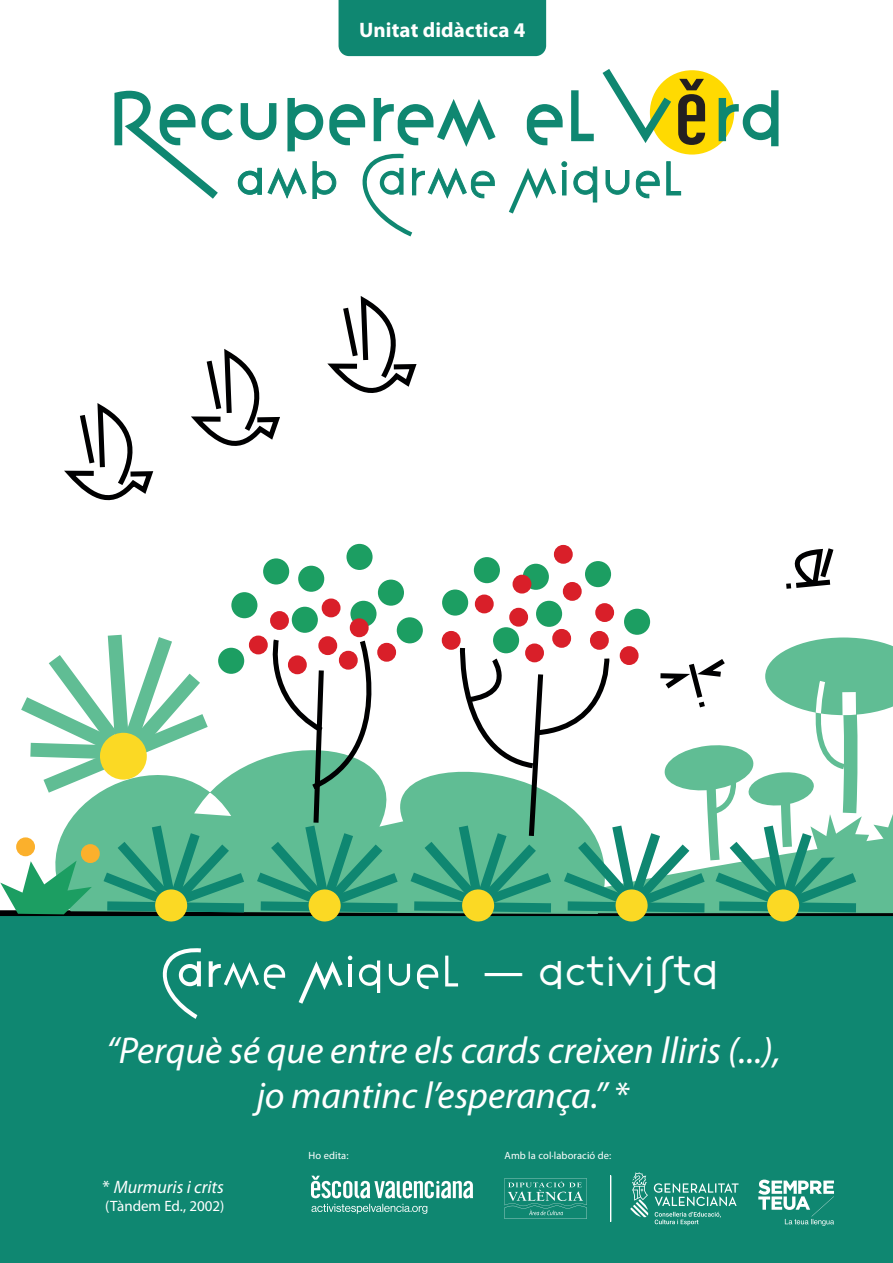
<style>
.page{position:relative;width:893px;height:1263px;background:#fff}
.page>*{position:absolute;margin:0;border:0;box-sizing:border-box;transform-origin:0 0}
.t1{font:italic 37.5px/45px "Myriad Pro";color:#fff;text-align:center}
.t2{font:300 37.5px "Variex OT";color:#fff}
.t3{font:700 21px "Myriad Pro";letter-spacing:.005em;color:#fff}
.t4{font:italic 18px "Myriad Pro";color:#fff}
.t5{font:15px "Myriad Pro";color:#fff}
.t6{font:10.5px "Myriad Pro";letter-spacing:.01em;color:#fff}
.s1{font-style:normal}
</style>
<div class="page">
<div style="left:0;top:913px;width:893px;height:350px;background:#0f8771"></div>
<div style="left:650px;top:70px;width:84px;height:85px;background:#ffda01;border-radius:50%"></div>
<svg style="left:678px;top:79px;width:27px;height:66px"></svg>
<svg style="left:605px;top:170px;width:55px;height:29px"></svg>
<svg style="left:666px;top:161px;width:15px;height:35px"></svg>
<svg style="left:602px;top:69px;width:69px;height:74px"></svg>
<svg style="left:527px;top:104px;width:36px;height:41px"></svg>
<svg style="left:571px;top:90px;width:23px;height:51px"></svg>
<svg style="left:719px;top:90px;width:59px;height:56px"></svg>
<svg style="left:509px;top:161px;width:89px;height:53px"></svg>
<svg style="left:114px;top:91px;width:382px;height:145px"></svg>
<svg style="left:311px;top:1176px;width:162px;height:38px"></svg>
<svg style="left:504px;top:1178px;width:83px;height:41px"></svg>
<svg style="left:758px;top:1179px;width:76px;height:47px"></svg>
<svg style="left:630px;top:1172px;width:109px;height:53px"></svg>
<hr style="left:610px;top:1175px;width:1px;height:47px;background:#fff">
<svg style="left:209px;top:961px;width:76px;height:28px"></svg>
<svg style="left:162px;top:948px;width:39px;height:71px"></svg>
<svg style="left:389px;top:964px;width:21px;height:22px"></svg>
<svg style="left:417px;top:964px;width:21px;height:25px"></svg>
<svg style="left:445px;top:956px;width:13px;height:30px"></svg>
<svg style="left:359px;top:960px;width:21px;height:33px"></svg>
<svg style="left:299px;top:956px;width:53px;height:48px"></svg>
<div style="left:339px;top:0;width:207px;height:56px;background:#0f8771"></div>
<div style="left:442px;top:589px;width:26px;height:27px;background:#1c9e62;border-radius:50%"></div>
<div style="left:474px;top:557px;width:26px;height:26px;background:#1c9e62;border-radius:50%"></div>
<div style="left:523px;top:564px;width:26px;height:26px;background:#1c9e62;border-radius:50%"></div>
<div style="left:536px;top:601px;width:26px;height:26px;background:#1c9e62;border-radius:50%"></div>
<div style="left:585px;top:561px;width:26px;height:26px;background:#1c9e62;border-radius:50%"></div>
<div style="left:624px;top:609px;width:26px;height:26px;background:#1c9e62;border-radius:50%"></div>
<div style="left:477px;top:597px;width:14px;height:14px;background:#d91f29;border-radius:50%"></div>
<div style="left:475px;top:594px;width:19px;height:19px;border:5px solid #d91f29;border-radius:50%"></div>
<div style="left:512px;top:610px;width:13px;height:14px;background:#d91f29;border-radius:50%"></div>
<div style="left:509px;top:608px;width:19px;height:19px;border:5px solid #d91f29;border-radius:50%"></div>
<div style="left:515px;top:577px;width:14px;height:14px;background:#d91f29;border-radius:50%"></div>
<div style="left:513px;top:575px;width:18px;height:18px;border:5px solid #d91f29;border-radius:50%"></div>
<div style="left:556px;top:547px;width:14px;height:14px;background:#d91f29;border-radius:50%"></div>
<div style="left:554px;top:545px;width:19px;height:19px;border:5px solid #d91f29;border-radius:50%"></div>
<div style="left:565px;top:585px;width:14px;height:13px;background:#d91f29;border-radius:50%"></div>
<div style="left:563px;top:582px;width:19px;height:19px;border:5px solid #d91f29;border-radius:50%"></div>
<div style="left:598px;top:606px;width:13px;height:13px;background:#d91f29;border-radius:50%"></div>
<div style="left:595px;top:603px;width:19px;height:19px;border:5px solid #d91f29;border-radius:50%"></div>
<div style="left:378px;top:580px;width:26px;height:26px;background:#1c9e62;border-radius:50%"></div>
<div style="left:292px;top:607px;width:26px;height:26px;background:#1c9e62;border-radius:50%"></div>
<div style="left:298px;top:566px;width:26px;height:26px;background:#1c9e62;border-radius:50%"></div>
<div style="left:346px;top:544px;width:27px;height:26px;background:#1c9e62;border-radius:50%"></div>
<div style="left:231px;top:592px;width:26px;height:26px;background:#1c9e62;border-radius:50%"></div>
<svg style="left:397px;top:617px;width:26px;height:26px"></svg>
<div style="left:263px;top:558px;width:26px;height:26px;background:#1c9e62;border-radius:50%"></div>
<div style="left:350px;top:601px;width:27px;height:26px;background:#1c9e62;border-radius:50%"></div>
<div style="left:273px;top:614px;width:13px;height:13px;background:#d91f29;border-radius:50%"></div>
<div style="left:270px;top:611px;width:19px;height:19px;border:5px solid #d91f29;border-radius:50%"></div>
<div style="left:350px;top:618px;width:19px;height:19px;border:5px solid #d91f29;border-radius:50%"></div>
<div style="left:324px;top:601px;width:14px;height:14px;background:#d91f29;border-radius:50%"></div>
<div style="left:322px;top:598px;width:19px;height:19px;border:5px solid #d91f29;border-radius:50%"></div>
<svg style="left:0;top:620px;width:893px;height:302px"></svg>
<svg style="left:786px;top:548px;width:48px;height:41px"></svg>
<svg style="left:327px;top:296px;width:90px;height:97px"></svg>
<svg style="left:191px;top:349px;width:89px;height:97px"></svg>
<svg style="left:64px;top:403px;width:90px;height:98px"></svg>
<p class="t3" style="left:359px;top:18px;width:168px">Unitat didàctica 4</p>
<p class="t2" style="left:485px;top:946px;width:235px">— ACTIVISTA</p>
<p class="t1" style="left:106px;top:1028px;width:676px">“Perquè sé que entre els cards creixen lliris (...), jo mantinc l’esperança.” <span class="s1">*</span></p>
<p class="t6" style="left:309px;top:1150px;width:42px">Ho edita:</p>
<p class="t6" style="left:504px;top:1150px;width:108px">Amb la col·laboració de:</p>
<p class="t4" style="left:102px;top:1177px;width:123px"><span class="s1">*</span> Murmuris i crits</p>
<p class="t5" style="left:105px;top:1198px;width:121px">(Tàndem Ed., 2002)</p>
</div>
